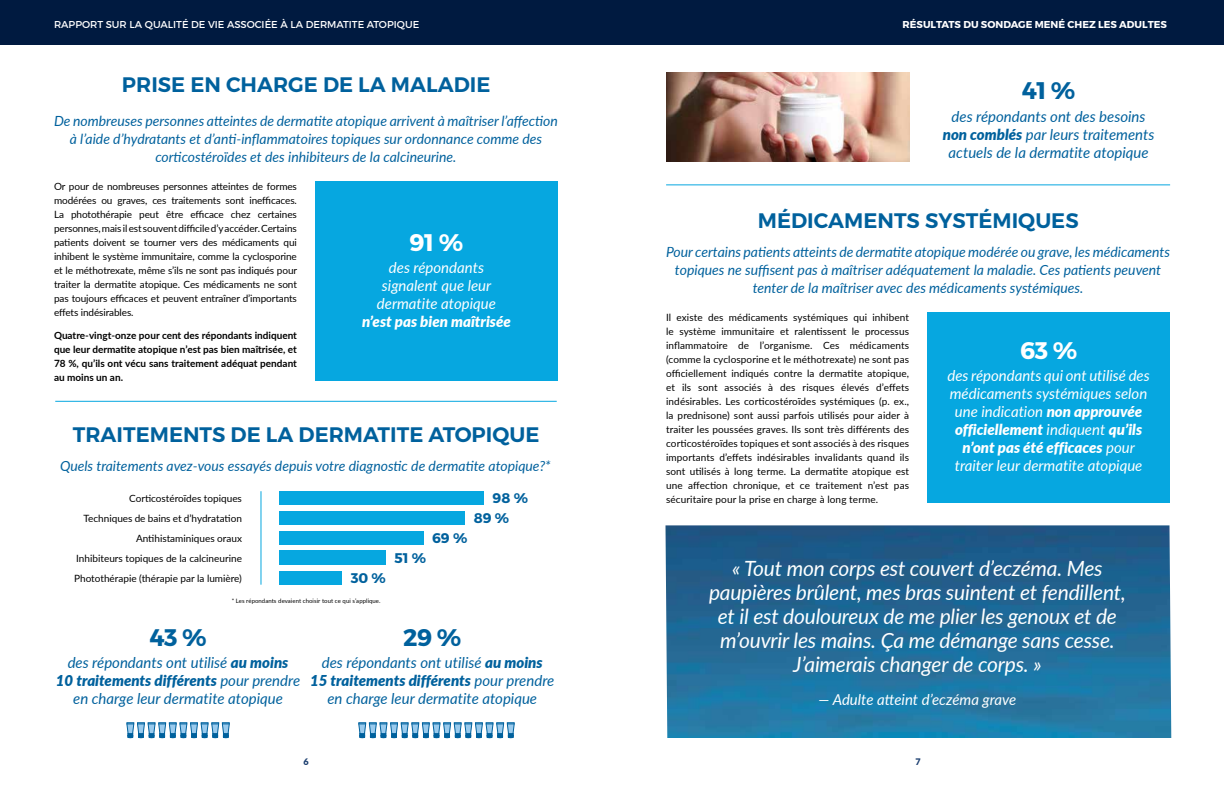
<style>
.page{position:relative;width:1224px;height:792px;background:#fff}
.page>*{position:absolute;margin:0;border:0;box-sizing:border-box;transform-origin:0 0}
.Callout-Statement-Me{font:700 24px "Montserrat";color:#00619d}
.Callout-Statement-Me-2{font:700 24px "Montserrat";color:#fff}
.Callout-Statement-Sm{font:italic 21px/24px "Lato";letter-spacing:-.01em;color:#fff;text-align:center}
.Pages-H3{font:600 21px "Montserrat";color:#00619d}
.Callout-Statement-Me-3{font:italic 15px/18px "Lato";color:#00619d;text-align:center}
.Callout-Statement-Me-4{font:italic 15px/18px "Lato";color:#fff;text-align:center}
.Callout-Statement-Sm-2{font:italic 15px "Lato";color:#fff}
.Pages-B1{font:italic 14px/18px "Lato";color:#00619d;text-align:center}
.Chart-Bar_Graph_Numb{font:700 14px "Montserrat";color:#00619d}
.Pages-B2{font:10px/14px "Lato";letter-spacing:-.01em;color:#000;text-align:justify}
.Pages-B2-2{font:700 10px/14px "Lato";color:#000;text-align:justify}
.Chart-B1{font:10px "Lato";color:#000}
.Chart-Bar_Graph_Numb-2{font:10px "Montserrat";color:#fff}
.Chart-Bar_Graph_Numb-3{font:700 10px "Montserrat";color:#fff}
.t1{font:900 9px "Lato";color:#1b3e6f}
.Pages-B2-3{font:6px "Lato";letter-spacing:.01em;color:#000}
.s1{font-weight:900}
</style>
<div class="page">
<hr style="left:55px;top:401px;width:502px;height:1px;background:#06a7e0">
<img style="left:665px;top:525px;width:506px;height:213px">
<hr style="left:666px;top:184px;width:504px;height:1px;background:#06a7e0">
<div style="left:927px;top:312px;width:243px;height:191px;background:#06a7e0"></div>
<img style="left:666px;top:72px;width:243px;height:90px">
<div style="left:315px;top:181px;width:243px;height:200px;background:#06a7e0"></div>
<div style="left:0;top:0;width:1224px;height:45px;background:#001a40"></div>
<hr style="left:261px;top:491px;width:1px;height:94px;background:#06a7e0">
<div style="left:279px;top:491px;width:205px;height:13px;background:#06a7e0"></div>
<div style="left:279px;top:511px;width:186px;height:14px;background:#06a7e0"></div>
<div style="left:279px;top:531px;width:144px;height:14px;background:#06a7e0"></div>
<div style="left:279px;top:551px;width:107px;height:14px;background:#06a7e0"></div>
<div style="left:279px;top:571px;width:63px;height:14px;background:#06a7e0"></div>
<svg style="left:358px;top:722px;width:157px;height:17px"></svg>
<svg style="left:126px;top:722px;width:104px;height:17px"></svg>
<p class="Chart-Bar_Graph_Numb-2" style="left:54px;top:18px;width:367px">RAPPORT SUR LA QUALITÉ DE VIE ASSOCIÉE À LA DERMATITE ATOPIQUE</p>
<p class="Chart-Bar_Graph_Numb-3" style="left:903px;top:18px;width:266px">RÉSULTATS DU SONDAGE MENÉ CHEZ LES ADULTES</p>
<p class="Pages-H3" style="left:122px;top:72px;width:370px">PRISE EN CHARGE DE LA MALADIE</p>
<p class="Pages-B1" style="left:54px;top:111px;width:505px">De nombreuses personnes atteintes de dermatite atopique arrivent à maîtriser l’affection à l’aide d’hydratants et d’anti-inflammatoires topiques sur ordonnance comme des corticostéroïdes et des inhibiteurs de la calcineurine.</p>
<p class="Pages-B2" style="left:54px;top:179px;width:245px">Or pour de nombreuses personnes atteintes de formes modérées ou graves, ces traitements sont inefficaces.<br>La photothérapie peut être efficace chez certaines personnes, mais il est souvent difficile d’y accéder. Certains patients doivent se tourner vers des médicaments qui inhibent le système immunitaire, comme la cyclosporine et le méthotrexate, même s’ils ne sont pas indiqués pour traiter la dermatite atopique. Ces médicaments ne sont pas toujours efficaces et peuvent entraîner d’importants effets indésirables.</p>
<p class="Pages-B2-2" style="left:54px;top:328px;width:245px">Quatre-vingt-onze pour cent des répondants indiquent que leur dermatite atopique n’est pas bien maîtrisée, et 78 %, qu’ils ont vécu sans traitement adéquat pendant au moins un an.</p>
<p class="Callout-Statement-Me-2" style="left:410px;top:227px;width:55px">91 %</p>
<p class="Callout-Statement-Me-4" style="left:362px;top:258px;width:150px">des répondants signalent que leur dermatite atopique <span class="s1">n’est pas bien maîtrisée</span></p>
<p class="Pages-H3" style="left:73px;top:421px;width:468px">TRAITEMENTS DE LA DERMATITE ATOPIQUE</p>
<p class="Pages-B1" style="left:60px;top:456px;width:492px">Quels traitements avez-vous essayés depuis votre diagnostic de dermatite atopique?*</p>
<p class="Chart-B1" style="left:129px;top:491px;width:114px">Corticostéroïdes topiques</p>
<p class="Chart-Bar_Graph_Numb" style="left:493px;top:489px;width:37px">98 %</p>
<p class="Chart-B1" style="left:83px;top:511px;width:160px">Techniques de bains et d’hydratation</p>
<p class="Chart-Bar_Graph_Numb" style="left:474px;top:509px;width:37px">89 %</p>
<p class="Chart-B1" style="left:136px;top:531px;width:107px">Antihistaminiques oraux</p>
<p class="Chart-Bar_Graph_Numb" style="left:432px;top:529px;width:37px">69 %</p>
<p class="Chart-B1" style="left:76px;top:551px;width:167px">Inhibiteurs topiques de la calcineurine</p>
<p class="Chart-Bar_Graph_Numb" style="left:395px;top:549px;width:33px">51 %</p>
<p class="Chart-B1" style="left:74px;top:571px;width:169px">Photothérapie (thérapie par la lumière)</p>
<p class="Chart-Bar_Graph_Numb" style="left:351px;top:569px;width:37px">30 %</p>
<p class="Pages-B2-3" style="left:232px;top:597px;width:150px">* Les répondants devaient choisir tout ce qui s’applique.</p>
<p class="Callout-Statement-Me" style="left:149px;top:623px;width:59px">43 %</p>
<p class="Callout-Statement-Me-3" style="left:56px;top:653px;width:246px">des répondants ont utilisé <span class="s1">au moins<br>10 traitements différents</span> pour prendre en charge leur dermatite atopique</p>
<p class="Callout-Statement-Me" style="left:403px;top:623px;width:60px">29 %</p>
<p class="Callout-Statement-Me-3" style="left:310px;top:653px;width:246px">des répondants ont utilisé <span class="s1">au moins<br>15 traitements différents</span> pour prendre en charge leur dermatite atopique</p>
<p class="Callout-Statement-Me" style="left:1022px;top:76px;width:55px">41 %</p>
<p class="Callout-Statement-Me-3" style="left:943px;top:107px;width:213px">des répondants ont des besoins <span class="s1">non comblés</span> par leurs traitements actuels de la dermatite atopique</p>
<p class="Pages-H3" style="left:758px;top:208px;width:322px">MÉDICAMENTS SYSTÉMIQUES</p>
<p class="Pages-B1" style="left:666px;top:243px;width:505px">Pour certains patients atteints de dermatite atopique modérée ou grave, les médicaments topiques ne suffisent pas à maîtriser adéquatement la maladie. Ces patients peuvent tenter de la maîtriser avec des médicaments systémiques.</p>
<p class="Pages-B2" style="left:666px;top:310px;width:244px">Il existe des médicaments systémiques qui inhibent le système immunitaire et ralentissent le processus inflammatoire de l’organisme. Ces médicaments (comme la cyclosporine et le méthotrexate) ne sont pas officiellement indiqués contre la dermatite atopique, et ils sont associés à des risques élevés d’effets indésirables. Les corticostéroïdes systémiques (p. ex., la prednisone) sont aussi parfois utilisés pour aider à traiter les poussées graves. Ils sont très différents des corticostéroïdes topiques et sont associés à des risques importants d’effets indésirables invalidants quand ils sont utilisés à long terme. La dermatite atopique est une affection chronique, et ce traitement n’est pas sécuritaire pour la prise en charge à long terme.</p>
<p class="Callout-Statement-Me-2" style="left:1020px;top:336px;width:59px">63 %</p>
<p class="Callout-Statement-Me-4" style="left:947px;top:366px;width:204px">des répondants qui ont utilisé des médicaments systémiques selon une indication <span class="s1">non approuvée officiellement</span> indiquent <span class="s1">qu’ils n’ont pas été efficaces</span> pour traiter leur dermatite atopique</p>
<p class="Callout-Statement-Sm" style="left:709px;top:555px;width:418px">« Tout mon corps est couvert d’eczéma. Mes paupières brûlent, mes bras suintent et fendillent, et il est douloureux de me plier les genoux et de m’ouvrir les mains. Ça me démange sans cesse.<br>J’aimerais changer de corps. »</p>
<p class="Callout-Statement-Sm-2" style="left:819px;top:688px;width:199px">— Adulte atteint d’eczéma grave</p>
<p class="t1" style="left:303px;top:755px;width:7px">6</p>
<p class="t1" style="left:915px;top:755px;width:7px">7</p>
</div>
